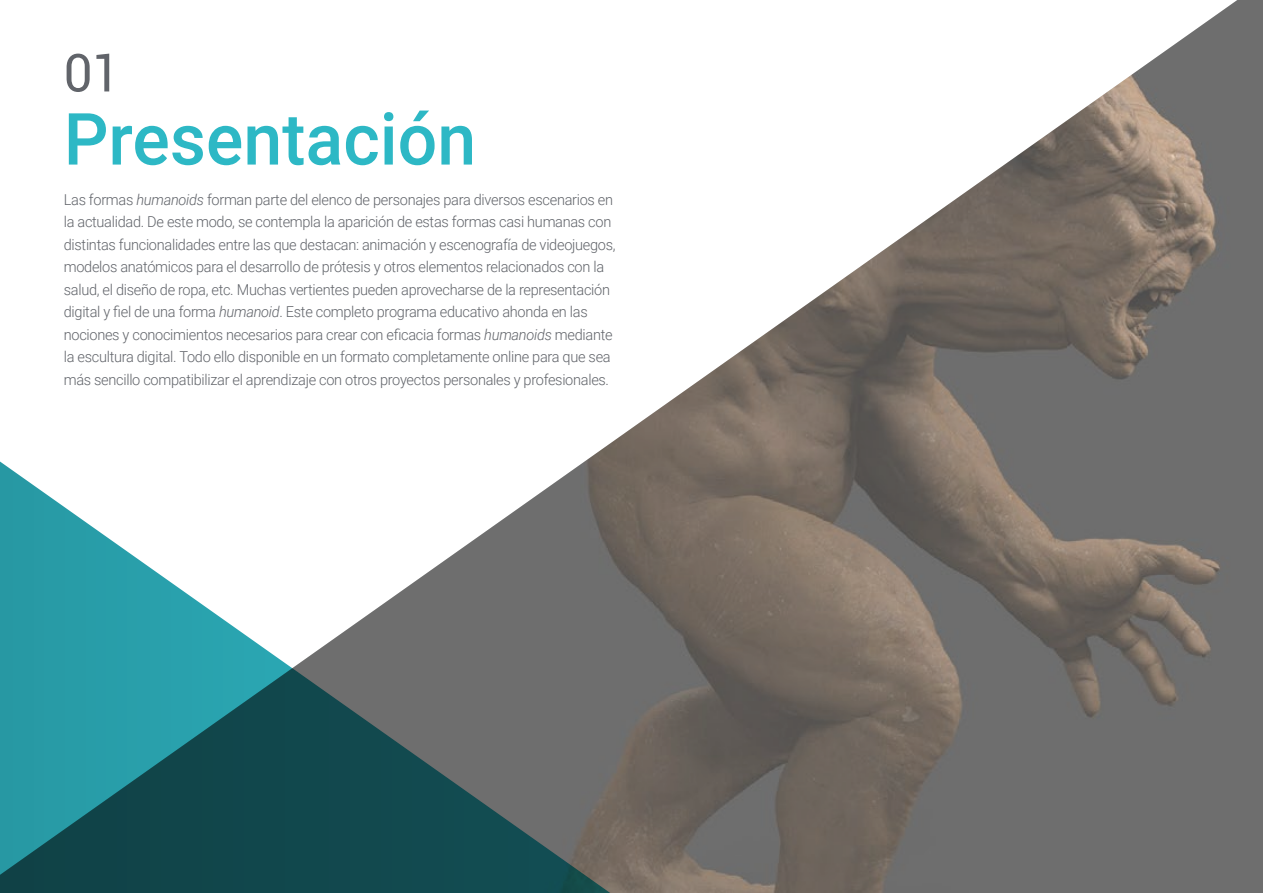
<style>
.page{position:relative;width:1263px;height:893px;background:#fff}
.page>*{position:absolute;margin:0;border:0;box-sizing:border-box;transform-origin:0 0}
.t1{font:500 72px "Roboto";color:#2db8c5}
.t2{font:52.5px "Roboto";color:#61646a}
.t3{font:300 15px/22.5px "Roboto";letter-spacing:-.02em;color:#61646a}
.s1{font-style:italic}
</style>
<div class="page">
<img style="left:606px;top:0;width:657px;height:893px">
<svg style="left:0;top:446px;width:640px;height:447px"></svg>
<h2 class="t2" style="left:64px;top:36px;width:58px">01</h2>
<h1 class="t1" style="left:64px;top:89px;width:414px">Presentación</h1>
<p class="t3" style="left:64px;top:188px;width:553px">Las formas <span class="s1">humanoids</span> forman parte del elenco de personajes para diversos escenarios en la actualidad. De este modo, se contempla la aparición de estas formas casi humanas con distintas funcionalidades entre las que destacan: animación y escenografía de videojuegos, modelos anatómicos para el desarrollo de prótesis y otros elementos relacionados con la salud, el diseño de ropa, etc. Muchas vertientes pueden aprovecharse de la representación digital y fiel de una forma <span class="s1">humanoid</span>. Este completo programa educativo ahonda en las nociones y conocimientos necesarios para crear con eficacia formas <span class="s1">humanoids</span> mediante la escultura digital. Todo ello disponible en un formato completamente online para que sea más sencillo compatibilizar el aprendizaje con otros proyectos personales y profesionales.</p>
</div>
